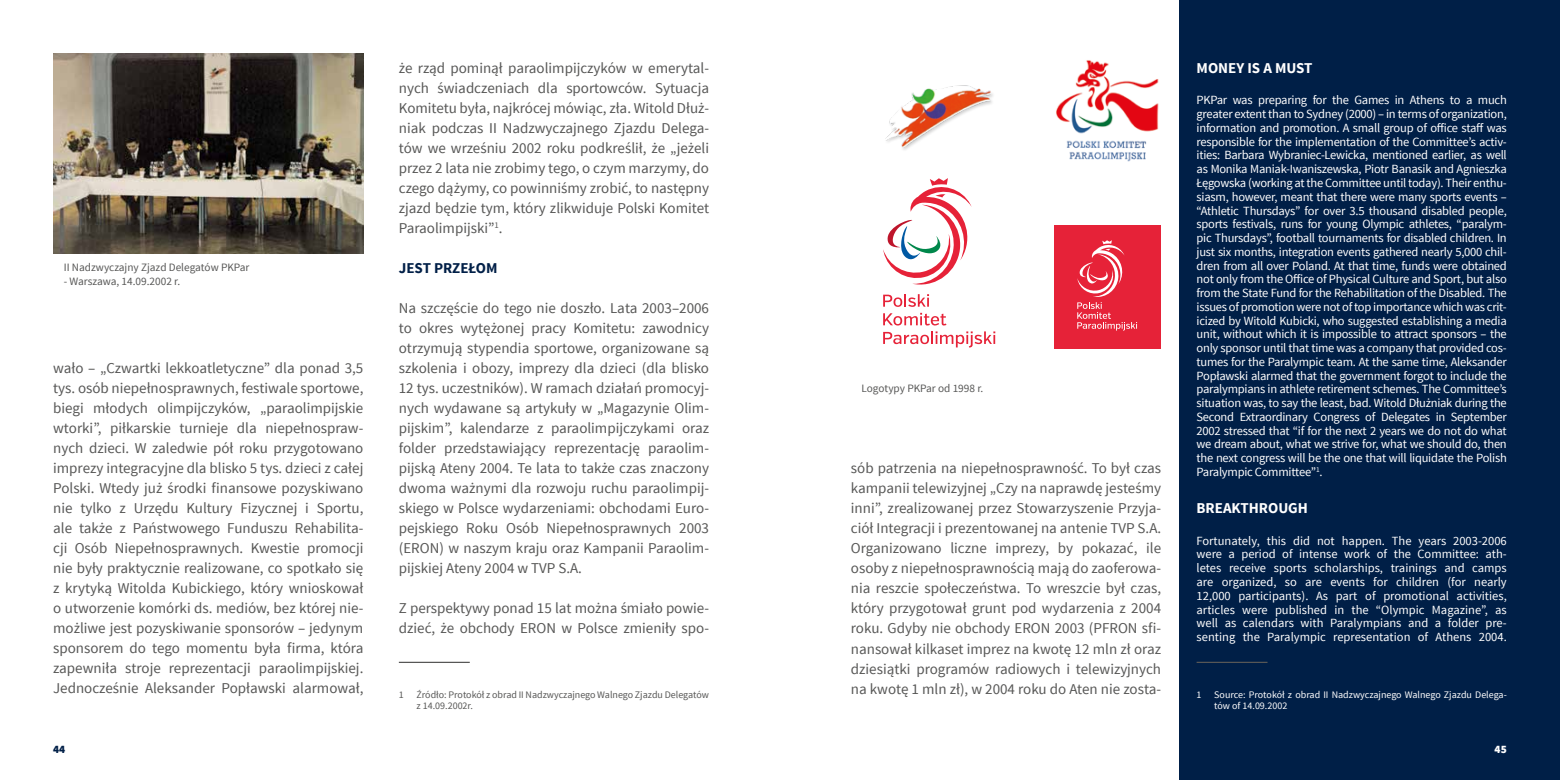
<style>
.page{position:relative;width:1560px;height:780px;background:#fff}
.page>*{position:absolute;margin:0;border:0;box-sizing:border-box;transform-origin:0 0}
.t1{font:15px/20px "Source Sans Pro";color:#575756;text-align:justify}
.t2{font:700 15px "Source Sans Pro";color:#fff}
.t3{font:700 15px "Source Sans Pro";color:#001f47}
.t4{font:12.5px/13.8px "Source Sans Pro";letter-spacing:-.02em;color:#fff;text-align:justify}
.t5{font:11.25px "Source Sans Pro";color:#575756}
.t6{font:900 11.25px "Source Sans Pro";color:#001f47}
.t7{font:900 11.25px "Source Sans Pro";color:#fff}
.t8{font:10px/11.2px "Source Sans Pro";color:#fff}
.t9{font:10px/11.2px "Source Sans Pro";color:#575756}
</style>
<div class="page">
<div style="left:1178px;top:0;width:381px;height:780px;background:#001f47"></div>
<hr style="left:1196px;top:661px;width:71px;height:2px;background:#575756">
<hr style="left:399px;top:661px;width:70px;height:2px;background:#575756">
<img style="left:885px;top:85px;width:108px;height:65px">
<svg style="left:883px;top:178px;width:89px;height:107px"></svg>
<svg style="left:883px;top:294px;width:45px;height:13px"></svg>
<svg style="left:883px;top:313px;width:63px;height:12px"></svg>
<svg style="left:883px;top:331px;width:112px;height:16px"></svg>
<div style="left:1054px;top:225px;width:106px;height:123px;background:#e62238"></div>
<svg style="left:1077px;top:240px;width:59px;height:91px"></svg>
<img style="left:1056px;top:60px;width:103px;height:102px">
<img style="left:53px;top:53px;width:310px;height:200px">
<p class="t5" style="left:64px;top:261px;width:187px">II Nadzwyczajny Zjazd Delegatów PKPar</p>
<p class="t5" style="left:64px;top:274px;width:118px">- Warszawa, 14.09.2002 r.</p>
<p class="t1" style="left:53px;top:358px;width:312px">wało – „Czwartki lekkoatletyczne” dla ponad 3,5 tys. osób niepełnosprawnych, festiwale sportowe, biegi młodych olimpijczyków, „paraolimpijskie wtorki”, piłkarskie turnieje dla niepełnospraw&shy;nych dzieci. W zaledwie pół roku przygotowano imprezy integracyjne dla blisko 5 tys. dzieci z całej Polski. Wtedy już środki finansowe pozyskiwano nie tylko z Urzędu Kultury Fizycznej i Sportu, ale także z Państwowego Funduszu Rehabilita&shy;cji Osób Niepełnosprawnych. Kwestie promocji nie były praktycznie realizowane, co spotkało się z krytyką Witolda Kubickiego, który wnioskował o utworzenie komórki ds. mediów, bez której nie&shy;możliwe jest pozyskiwanie sponsorów – jedynym sponsorem do tego momentu była firma, która zapewniła stroje reprezentacji paraolimpijskiej.<br>Jednocześnie Aleksander Popławski alarmował,</p>
<p class="t1" style="left:399px;top:58px;width:312px">że rząd pominął paraolimpijczyków w emerytal&shy;nych świadczeniach dla sportowców. Sytuacja Komitetu była, najkrócej mówiąc, zła. Witold Dłuż&shy;niak podczas II Nadzwyczajnego Zjazdu Delega&shy;tów we wrześniu 2002 roku podkreślił, że „jeżeli przez 2 lata nie zrobimy tego, o czym marzymy, do czego dążymy, co powinniśmy zrobić, to następny zjazd będzie tym, który zlikwiduje Polski Komitet Paraolimpijski”<sup>1</sup>.</p>
<p class="t3" style="left:399px;top:259px;width:100px">JEST PRZEŁOM</p>
<p class="t1" style="left:399px;top:298px;width:312px">Na szczęście do tego nie doszło. Lata 2003–2006 to okres wytężonej pracy Komitetu: zawodnicy otrzymują stypendia sportowe, organizowane są szkolenia i obozy, imprezy dla dzieci (dla blisko 12 tys. uczestników). W ramach działań promocyj&shy;nych wydawane są artykuły w „Magazynie Olim&shy;pijskim”, kalendarze z paraolimpijczykami oraz folder przedstawiający reprezentację paraolim&shy;pijską Ateny 2004. Te lata to także czas znaczony dwoma ważnymi dla rozwoju ruchu paraolimpij&shy;skiego w Polsce wydarzeniami: obchodami Euro&shy;pejskiego Roku Osób Niepełnosprawnych 2003 (ERON) w naszym kraju oraz Kampanii Paraolim&shy;pijskiej Ateny 2004 w TVP S.A.</p>
<p class="t1" style="left:399px;top:598px;width:312px">Z perspektywy ponad 15 lat można śmiało powie&shy;dzieć, że obchody ERON w Polsce zmieniły spo-</p>
<p class="t9" style="left:399px;top:689px;width:6px">1</p>
<p class="t9" style="left:416px;top:689px;width:294px">Źródło: Protokół z obrad II Nadzwyczajnego Walnego Zjazdu Delegatów z 14.09.2002r.</p>
<p class="t5" style="left:861px;top:382px;width:123px">Logotypy PKPar od 1998 r.</p>
<p class="t1" style="left:850px;top:458px;width:312px">sób patrzenia na niepełnosprawność. To był czas kampanii telewizyjnej „Czy na naprawdę jesteśmy inni”, zrealizowanej przez Stowarzyszenie Przyja&shy;ciół Integracji i prezentowanej na antenie TVP S.A.<br>Organizowano liczne imprezy, by pokazać, ile osoby z niepełnosprawnością mają do zaoferowa&shy;nia reszcie społeczeń stwa. To wreszcie był czas, który przygotował grunt pod wydarzenia z 2004 roku. Gdyby nie obchody ERON 2003 (PFRON sfi&shy;nansował kilkaset imprez na kwotę 12 mln zł oraz dziesiątki programów radiowych i telewizyjnych na kwotę 1 mln zł), w 2004 roku do Aten nie zosta-</p>
<p class="t2" style="left:1196px;top:59px;width:117px">MONEY IS A MUST</p>
<p class="t4" style="left:1196px;top:94px;width:312px">PKPar was preparing for the Games in Athens to a much greater extent than to Sydney (2000) – in terms of organization, information and promotion. A small group of office staff was responsible for the implementation of the Committee’s activ&shy;ities: Barbara Wybraniec-Lewicka, mentioned earlier, as well as Monika Maniak-Iwaniszewska, Piotr Banasik and Agnieszka Łęgowska (working at the Committee until today). Their enthu&shy;siasm, however, meant that there were many sports events – “Athletic Thursdays” for over 3.5 thousand disabled people, sports festivals, runs for young Olympic athletes, “paralym&shy;pic Thursdays”, football tournaments for disabled children. In just six months, integration events gathered nearly 5,000 chil&shy;dren from all over Poland. At that time, funds were obtained not only from the Office of Physical Culture and Sport, but also from the State Fund for the Rehabilitation of the Disabled. The issues of promotion were not of top importance which was crit&shy;icized by Witold Kubicki, who suggested establishing a media unit, without which it is impossible to attract sponsors – the only sponsor until that time was a company that provided cos&shy;tumes for the Paralympic team. At the same time, Aleksander Popławski alarmed that the government forgot to include the paralympians in athlete retirement schemes. The Committee’s situation was, to say the least, bad. Witold Dłużniak during the Second Extraordinary Congress of Delegates in September 2002 stressed that “if for the next 2 years we do not do what we dream about, what we strive for, what we should do, then the next congress will be the one that will liquidate the Polish Paralympic Committee”<sup>1</sup>.</p>
<p class="t2" style="left:1196px;top:499px;width:113px">BREAKTHROUGH</p>
<p class="t4" style="left:1196px;top:534px;width:312px">Fortunately, this did not happen. The years 2003-2006 were a period of intense work of the Committee: ath&shy;letes receive sports scholarships, trainings and camps are organized, so are events for children (for nearly 12,000 participants). As part of promotional activities, articles were published in the “Olympic Magazine”, as well as calendars with Paralympians and a folder pre&shy;senting the Paralympic representation of Athens 2004.</p>
<p class="t8" style="left:1196px;top:689px;width:6px">1</p>
<p class="t8" style="left:1214px;top:689px;width:294px">Source: Protokół z obrad II Nadzwyczajnego Walnego Zjazdu Delega&shy;tów of 14.09.2002</p>
<p class="t6" style="left:53px;top:741px;width:14px">44</p>
<p class="t7" style="left:1494px;top:741px;width:14px">45</p>
</div>
